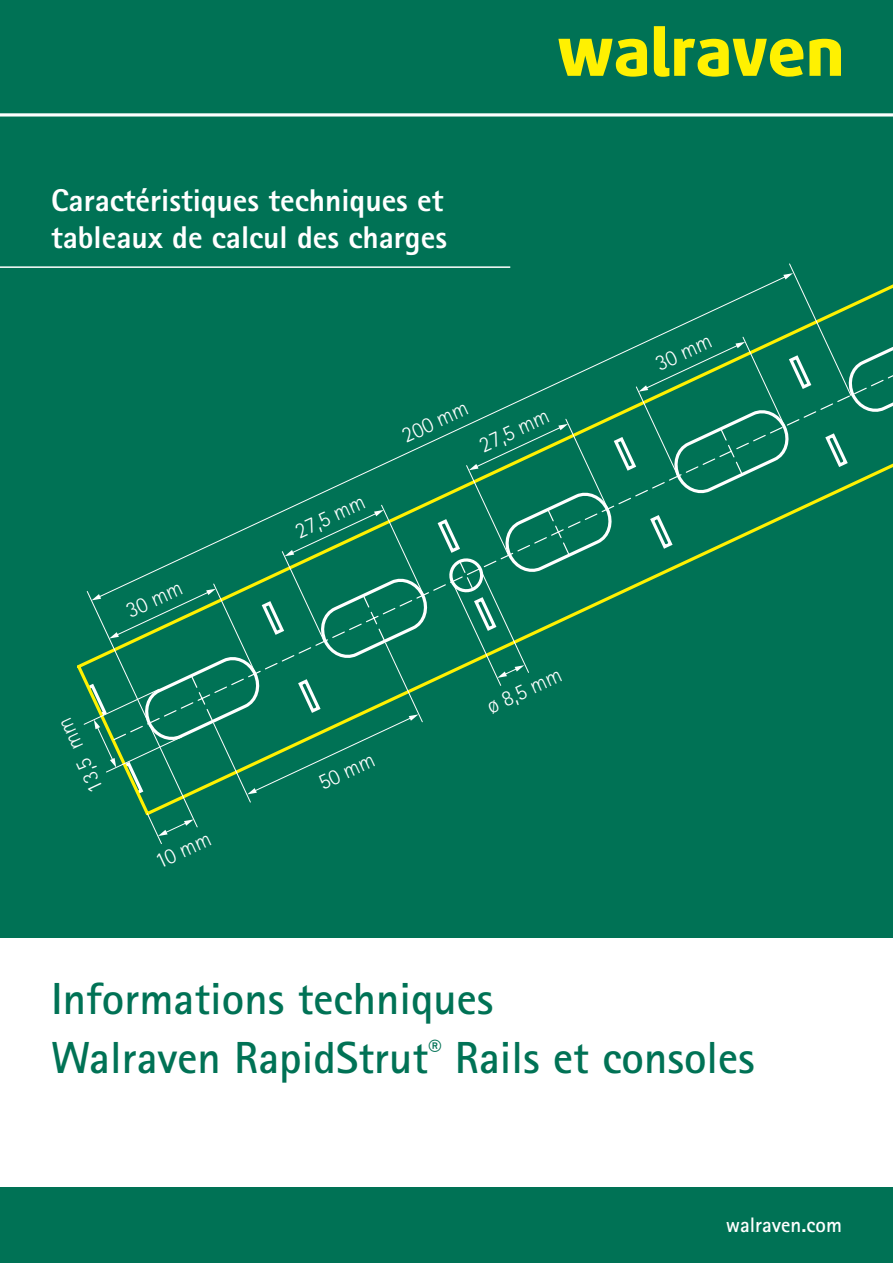
<style>
.page{position:relative;width:893px;height:1263px;background:#fff}
.page>*{position:absolute;margin:0;border:0;box-sizing:border-box;transform-origin:0 0}
.t1{font:700 45px/58.5px "Rotis Sans Serif Std";color:#007255}
.t2{font:800 31.5px/37.5px "Rotis Sans Serif Std";color:#fff}
.t3{font:300 22.35px "Rotis Sans Serif Std";color:#fff}
.t4{font:700 21px "Rotis Sans Serif Std";color:#fff}
</style>
<div class="page">
<div style="left:0;top:115px;width:893px;height:1148px;background:#007255"></div>
<svg style="left:783px;top:273px;width:10px;height:6px"></svg>
<svg style="left:158px;top:819px;width:36px;height:17px"></svg>
<svg style="left:83px;top:577px;width:269px;height:226px"></svg>
<svg style="left:139px;top:323px;width:754px;height:423px"></svg>
<div style="left:0;top:938px;width:893px;height:248px;background:#fff"></div>
<div style="left:0;top:0;width:893px;height:115px;background:#007255"></div>
<svg style="left:809px;top:39px;width:32px;height:37px"></svg>
<svg style="left:654px;top:26px;width:149px;height:51px"></svg>
<svg style="left:558px;top:39px;width:89px;height:38px"></svg>
<hr style="left:0;top:113px;width:893px;height:3px;background:#fff">
<hr style="left:0;top:266px;width:510px;height:2px;background:#fff">
<p class="t2" style="left:51px;top:181px;width:397px">Caractéristiques techniques et tableaux de calcul des charges</p>
<p class="t3" style="left:122px;top:600px;width:61px;rotate:-25deg">30 mm</p>
<p class="t3" style="left:85px;top:797px;width:82px;rotate:-115deg">13,5 mm</p>
<p class="t3" style="left:151px;top:850px;width:60px;rotate:-25deg">10 mm</p>
<p class="t3" style="left:291px;top:520px;width:76px;rotate:-25deg">27,5 mm</p>
<p class="t3" style="left:398px;top:425px;width:72px;rotate:-25deg">200 mm</p>
<p class="t3" style="left:475px;top:434px;width:76px;rotate:-25deg">27,5 mm</p>
<p class="t3" style="left:314px;top:772px;width:61px;rotate:-25deg">50 mm</p>
<p class="t3" style="left:483px;top:696px;width:82px;rotate:-25deg">ø 8,5 mm</p>
<p class="t3" style="left:651px;top:353px;width:61px;rotate:-25deg">30 mm</p>
<p class="t1" style="left:51px;top:969px;width:705px">Informations techniques<br>Walraven RapidStrut<sup>®</sup> Rails et consoles</p>
<p class="t4" style="left:726px;top:1212px;width:118px">walraven.com</p>
</div>
